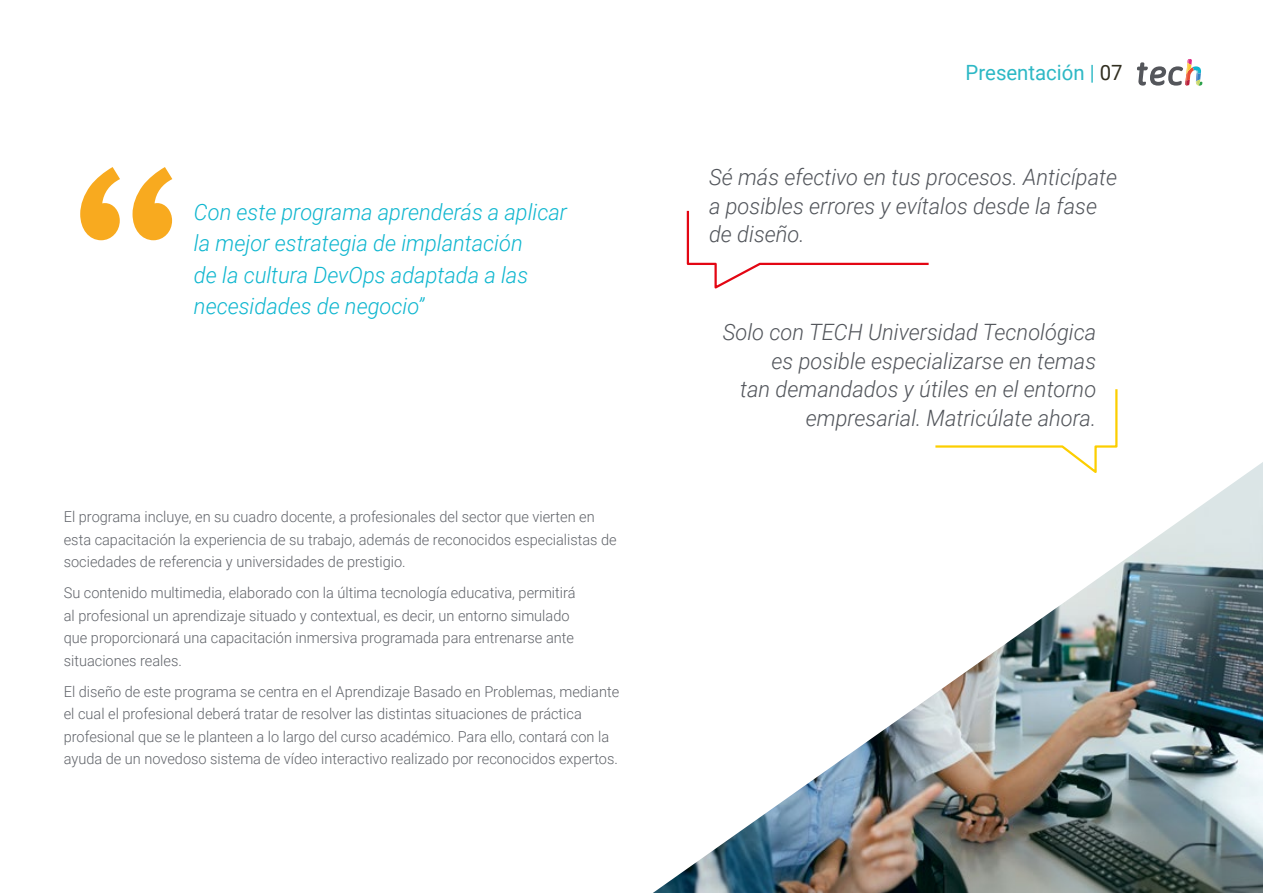
<style>
.page{position:relative;width:1263px;height:893px;background:#fff}
.page>*{position:absolute;margin:0;border:0;box-sizing:border-box;transform-origin:0 0}
.t1{font:italic 300 22.5px/28.5px "Roboto";color:#52555b;text-align:right}
.t2{font:italic 300 22.5px/31.5px "Roboto";color:#0fb6cf}
.t3{font:21px "Roboto";color:#2db8c5}
.t4{font:300 15px/22.5px "Roboto";color:#61646a}
.s1{color:#312e20}
</style>
<div class="page">
<svg style="left:80px;top:167px;width:92px;height:73px"></svg>
<svg style="left:935px;top:389px;width:183px;height:73px"></svg>
<svg style="left:686px;top:210px;width:243px;height:79px"></svg>
<svg style="left:1137px;top:59px;width:65px;height:27px"></svg>
<img style="left:653px;top:462px;width:610px;height:431px">
<h1 class="t2" style="left:194px;top:195px;width:375px">Con este programa aprenderás a aplicar la mejor estrategia de implantación<br>de la cultura DevOps adaptada a las necesidades de negocio”</h1>
<p class="t4" style="left:64px;top:505px;width:554px">El programa incluye, en su cuadro docente, a profesionales del sector que vierten en esta capacitación la experiencia de su trabajo, además de reconocidos especialistas de sociedades de referencia y universidades de prestigio.</p>
<p class="t4" style="left:64px;top:581px;width:513px">Su contenido multimedia, elaborado con la última tecnología educativa, permitirá al profesional un aprendizaje situado y contextual, es decir, un entorno simulado que proporcionará una capacitación inmersiva programada para entrenarse ante situaciones reales.</p>
<p class="t4" style="left:64px;top:680px;width:557px">El diseño de este programa se centra en el Aprendizaje Basado en Problemas, mediante el cual el profesional deberá tratar de resolver las distintas situaciones de práctica profesional que se le planteen a lo largo del curso académico. Para ello, contará con la ayuda de un novedoso sistema de vídeo interactivo realizado por reconocidos expertos.</p>
<h2 class="t3" style="left:966px;top:57px;width:159px">Presentación | <span class="s1">07</span></h2>
<h1 class="t1" style="left:709px;top:162px;width:409px;text-align:left">Sé más efectivo en tus procesos. Anticípate a posibles errores y evítalos desde la fase de diseño.</h1>
<h1 class="t1" style="left:723px;top:317px;width:375px">Solo con TECH Universidad Tecnológica es posible especializarse en temas<br>tan demandados y útiles en el entorno empresarial. Matricúlate ahora.</h1>
</div>
